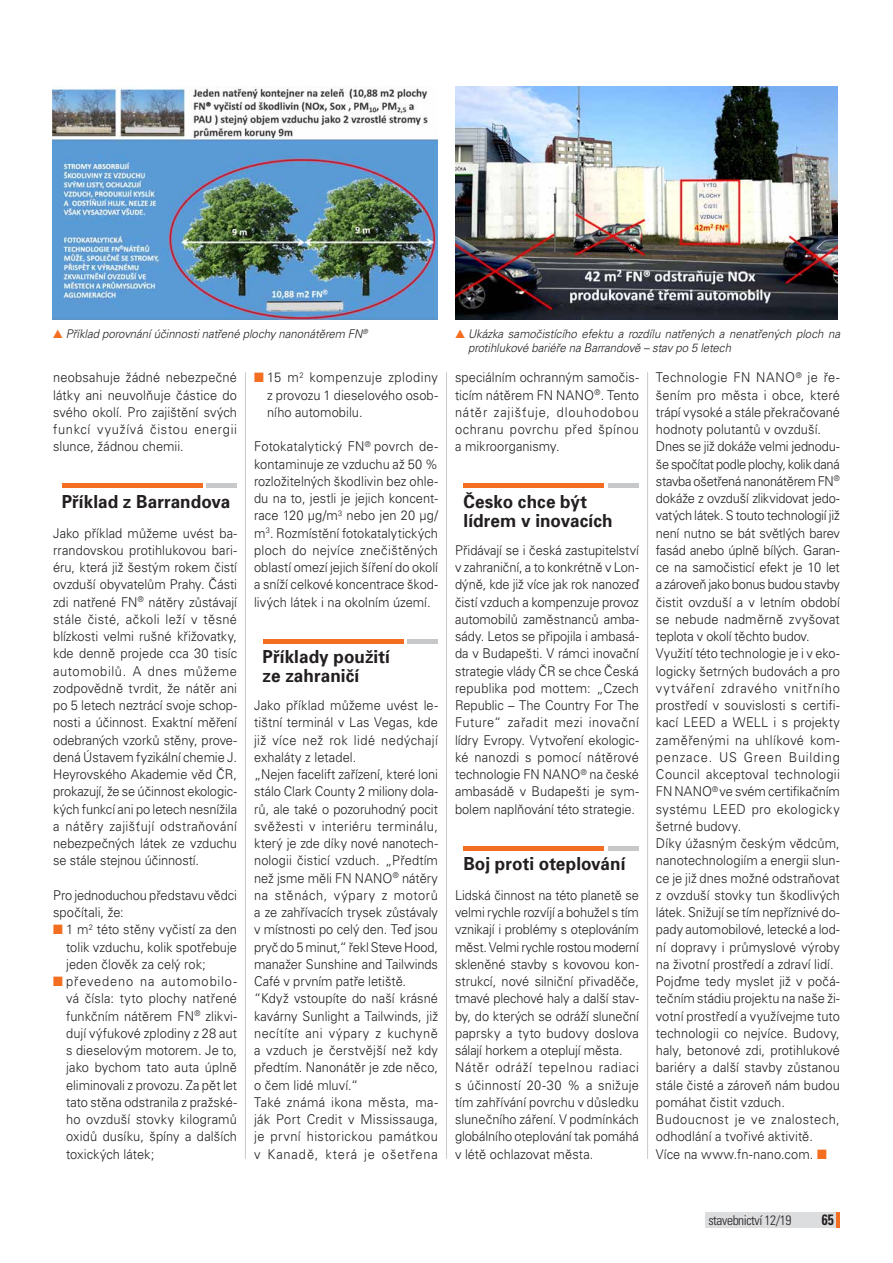
<style>
.page{position:relative;width:893px;height:1263px;background:#fff}
.page>*{position:absolute;margin:0;border:0;box-sizing:border-box;transform-origin:0 0}
.t1{font:700 18px/19.5px "Univers CE";letter-spacing:.005em;color:#231f20;scale:.95 1}
.t2{font:700 condensed 15px "Univers CE";color:#231f20;scale:.9 1}
.t3{font:300 13.5px/17.2px "Univers CE";letter-spacing:.005em;color:#231f20;text-align:justify;scale:.95 1}
.t4{font:300 condensed 13.5px "Univers CE";letter-spacing:-.03em;color:#231f20}
.t5{font:italic 300 12px/13.5px "Univers CE";color:#231f20;scale:.95 1}
.s1{color:#f36e21}
</style>
<div class="page">
<div style="left:706px;top:1212px;width:130px;height:15px;background:#dcdddf"></div>
<hr style="left:836px;top:1212px;width:3px;height:15px;background:#f36e21">
<hr style="left:647px;top:372px;width:1px;height:787px;background:#c7c8ca">
<hr style="left:446px;top:372px;width:1px;height:787px;background:#c7c8ca">
<hr style="left:245px;top:372px;width:1px;height:787px;background:#c7c8ca">
<div style="left:463px;top:483px;width:141px;height:5px;background:#f36e21"></div>
<div style="left:609px;top:483px;width:30px;height:5px;background:#c7c8ca"></div>
<hr style="left:463px;top:846px;width:141px;height:4px;background:#f36e21">
<hr style="left:609px;top:846px;width:30px;height:4px;background:#c7c8ca">
<hr style="left:263px;top:639px;width:140px;height:4px;background:#f36e21">
<hr style="left:408px;top:639px;width:30px;height:4px;background:#c7c8ca">
<div style="left:62px;top:483px;width:140px;height:5px;background:#f36e21"></div>
<div style="left:207px;top:483px;width:30px;height:5px;background:#c7c8ca"></div>
<img style="left:455px;top:86px;width:383px;height:233px">
<img style="left:53px;top:86px;width:384px;height:233px">
<p class="t5" style="left:53px;top:328px;width:333px"><span class="s1">▲</span> Příklad porovnání účinnosti natřené plochy nanonátěrem FN<sup>®</sup></p>
<p class="t5" style="left:468px;top:328px;width:393px;text-indent:-13px"><span class="s1">▲</span> Ukázka samočistícího efektu a rozdílu natřených a nenatřených ploch na protihlukové bariéře na Barrandově – stav po 5 letech</p>
<p class="t3" style="left:53px;top:369px;width:195px">neobsahuje žádné nebezpečné látky ani neuvolňuje částice do svého okolí. Pro zajištění svých funkcí využívá čistou energii slunce, žádnou chemii.</p>
<h1 class="t1" style="left:62px;top:492px;width:179px">Příklad z Barrandova</h1>
<p class="t3" style="left:53px;top:524px;width:195px">Jako příklad můžeme uvést ba&shy;rrandovskou protihlukovou bari&shy;éru, která již šestým rokem čistí ovzduší obyvatelům Prahy. Části zdi natřené FN<sup>®</sup> nátěry zůstávají stále čisté, ačkoli leží v těsné blízkosti velmi rušné křižovatky, kde denně projede cca 30 tisíc automobilů. A dnes můžeme zodpovědně tvrdit, že nátěr ani po 5 letech neztrácí svoje schop&shy;nosti a účinnost. Exaktní měření odebraných vzorků stěny, prove&shy;dená Ústavem fyzikální chemie J.<br>Heyrovského Akademie věd ČR, prokazují, že se účinnost ekologic&shy;kých funkcí ani po letech nesnížila a nátěry zajišťují odstraňování nebezpečných látek ze vzduchu se stále stejnou účinností.</p>
<p class="t3" style="left:53px;top:887px;width:195px">Pro jednoduchou představu vědci spočítali, že:</p>
<p class="t3" style="left:66px;top:921px;width:181px;text-indent:-13px"><span class="s1">■</span> 1 m<sup>2</sup> této stěny vyčistí za den tolik vzduchu, kolik spotřebuje jeden člověk za celý rok;</p>
<p class="t3" style="left:66px;top:973px;width:181px;text-indent:-13px"><span class="s1">■</span> převedeno na automobilo&shy;vá čísla: tyto plochy natřené funkčním nátěrem FN<sup>®</sup> zlikvi&shy;dují výfukové zplodiny z 28 aut s dieselovým motorem. Je to, jako bychom tato auta úplně eliminovali z provozu. Za pět let tato stěna odstranila z pražské&shy;ho ovzduší stovky kilogramů oxidů dusíku, špíny a dalších toxických látek;</p>
<p class="t3" style="left:267px;top:369px;width:181px;text-indent:-13px"><span class="s1">■</span> 15 m<sup>2</sup> kompenzuje zplodiny z provozu 1 dieselového osob&shy;ního automobilu.</p>
<p class="t3" style="left:254px;top:438px;width:195px">Fotokatalytický FN<sup>®</sup> povrch de&shy;kontaminuje ze vzduchu až 50 % rozložitelných škodlivin bez ohle&shy;du na to, jestli je jejich koncent&shy;race 120 µg/m<sup>3</sup> nebo jen 20 µg/ m<sup>3</sup>. Rozmístění fotokatalytických ploch do nejvíce znečištěných oblastí omezí jejich šíření do okolí a sníží celkové koncentrace škod&shy;livých látek i na okolním území.</p>
<h1 class="t1" style="left:263px;top:647px;width:135px">Příklady použití ze zahraničí</h1>
<p class="t3" style="left:254px;top:697px;width:195px;text-align:left">Jako příklad můžeme uvést le&shy;tištní terminál v Las Vegas, kde již více než rok lidé nedýchají exhaláty z letadel.<br>„Nejen facelift zařízení, které loni stálo Clark County 2 miliony dola&shy;rů, ale také o pozoruhodný pocit svěžesti v interiéru terminálu, který je zde díky nové nanotech&shy;nologii čisticí vzduch. „Předtím než jsme měli FN NANO<sup>®</sup> nátěry na stěnách, výpary z motorů a ze zahřívacích trysek zůstávaly v místnosti po celý den. Teď jsou pryč do 5 minut,“ řekl Steve Hood, manažer Sunshine and Tailwinds<br>Café v prvním patře letiště. “Když vstoupíte do naší krásné kavárny Sunlight a Tailwinds, již necítíte ani výpary z kuchyně a vzduch je čerstvější než kdy předtím. Nanonátěr je zde něco, o čem lidé mluví.“<br>Také známá ikona města, ma&shy;ják Port Credit v Mississauga, je první historickou památkou v Kanadě, která je ošetřena</p>
<p class="t3" style="left:455px;top:369px;width:195px">speciálním ochranným samočis&shy;ticím nátěrem FN NANO<sup>®</sup>. Tento nátěr zajišťuje, dlouhodobou ochranu povrchu před špínou a mikroorganismy.</p>
<h1 class="t1" style="left:463px;top:492px;width:158px">Česko chce být lídrem v inovacích</h1>
<p class="t3" style="left:455px;top:542px;width:195px">Přidávají se i česká zastupitelství v zahraniční, a to konkrétně v Lon&shy;dýně, kde již více jak rok nanozeď čistí vzduch a kompenzuje provoz automobilů zaměstnanců amba&shy;sády. Letos se připojila i ambasá&shy;da v Budapešti. V rámci inovační strategie vlády ČR se chce Česká republika pod mottem: „Czech Republic – The Country For The Future“ zařadit mezi inovační lídry Evropy. Vytvoření ekologic&shy;ké nanozdi s pomocí nátěrové technologie FN NANO<sup>®</sup> na české ambasádě v Budapešti je sym&shy;bolem naplňování této strategie.</p>
<h1 class="t1" style="left:463px;top:854px;width:172px">Boj proti oteplování</h1>
<p class="t3" style="left:455px;top:887px;width:195px;text-align:left">Lidská činnost na této planetě se velmi rychle rozvíjí a bohužel s tím vznikají i problémy s oteplováním měst. Velmi rychle rostou moderní skleněné stavby s kovovou kon&shy;strukcí, nové silniční přivaděče, tmavé plechové haly a další stav&shy;by, do kterých se odráží sluneční paprsky a tyto budovy doslova sálají horkem a oteplují města.<br>Nátěr odráží tepelnou radiaci s účinností 20-30 % a snižuje tím zahřívání povrchu v důsledku slunečního záření. V podmínkách globálního oteplování tak pomáhá v létě ochlazovat města.</p>
<p class="t3" style="left:656px;top:369px;width:195px;text-align:left">Technologie FN NANO<sup>®</sup> je ře&shy;šením pro města i obce, které trápí vysoké a stále překračované hodnoty polutantů v ovzduší.<br>Dnes se již dokáže velmi jednodu&shy;še spočítat podle plochy, kolik daná stavba ošetřená nanonátěrem FN<sup>® </sup>dokáže z ovzduší zlikvidovat jedo&shy;vatých látek. S touto technologií již není nutno se bát světlých barev fasád anebo úplně bílých. Garan&shy;ce na samočisticí efekt je 10 let a zároveň jako bonus budou stavby čistit ovzduší a v letním období se nebude nadměrně zvyšovat teplota v okolí těchto budov.<br>Využití této technologie je i v eko&shy;logicky šetrných budovách a pro vytváření zdravého vnitřního prostředí v souvislosti s certifi&shy;kací LEED a WELL i s projekty zaměřenými na uhlíkové kom&shy;penzace. US Green Building<br>Council akceptoval technologii<br>FN NANO<sup>®</sup> ve svém certifikačním systému LEED pro ekologicky šetrné budovy.<br>Díky úžasným českým vědcům, nanotechnologiím a energii slun&shy;ce je již dnes možné odstraňovat z ovzduší stovky tun škodlivých látek. Snižují se tím nepříznivé do&shy;pady automobilové, letecké a lod&shy;ní dopravy i průmyslové výroby na životní prostředí a zdraví lidí.<br>Pojďme tedy myslet již v počá&shy;tečním stádiu projektu na naše ži&shy;votní prostředí a využívejme tuto technologii co nejvíce. Budovy, haly, betonové zdi, protihlukové bariéry a další stavby zůstanou stále čisté a zároveň nám budou pomáhat čistit vzduch.<br>Budoucnost je ve znalostech, odhodlání a tvořivé aktivitě.<br>Více na www.fn-nano.com. <span class="s1">■</span></p>
<p class="t4" style="left:708px;top:1212px;width:85px">stavebnictví 12/19</p>
<p class="t2" style="left:822px;top:1211px;width:15px">65</p>
</div>
